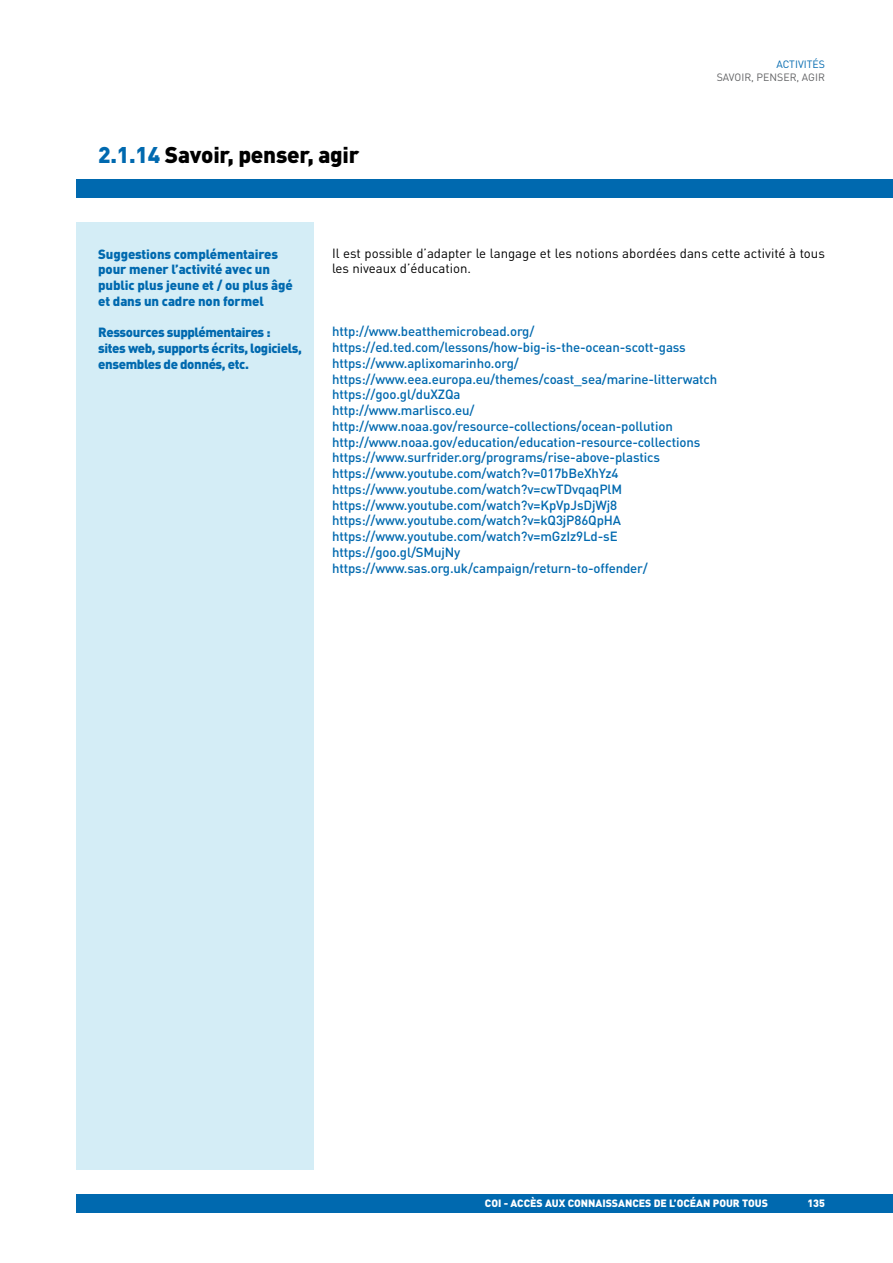
<style>
.page{position:relative;width:893px;height:1263px;background:#fff}
.page>*{position:absolute;margin:0;border:0;box-sizing:border-box;transform-origin:0 0}
.t1{font:900 22.5px "DINOT";letter-spacing:-.01em;color:#000}
.t2{font:500 13.2px/15.8px "DINOT";letter-spacing:-.01em;color:#0069af}
.t3{font:900 13.2px/15.8px "DINOT";letter-spacing:-.02em;color:#0069af}
.t4{font:13.2px/15.8px "DINOT";color:#000}
.t5{font:900 10.5px "DINOT";color:#fff}
.t6{font:10.5px "DINOT";color:#616264}
.t7{font:10.5px "DINOT";color:#0069af}
.s1{color:#0069af}
</style>
<div class="page">
<div style="left:77px;top:1194px;width:816px;height:18px;background:#0069af"></div>
<div style="left:77px;top:222px;width:237px;height:947px;background:#d4edf6"></div>
<div style="left:77px;top:179px;width:816px;height:19px;background:#0069af"></div>
<h1 class="t1" style="left:98px;top:140px;width:263px"><span class="s1">2.1.14</span> Savoir, penser, agir</h1>
<p class="t7" style="left:776px;top:57px;width:50px">ACTIVITÉS</p>
<p class="t6" style="left:717px;top:71px;width:110px">SAVOIR, PENSER, AGIR</p>
<p class="t3" style="left:98px;top:245px;width:196px">Suggestions complémentaires pour mener l’activité avec un public plus jeune et / ou plus âgé et dans un cadre non formel</p>
<p class="t3" style="left:98px;top:324px;width:205px">Ressources supplémentaires :<br>sites web, supports écrits, logiciels, ensembles de donnés, etc.</p>
<p class="t4" style="left:332px;top:245px;width:494px">Il est possible d’adapter le langage et les notions abordées dans cette activité à tous les niveaux d’éducation.</p>
<p class="t2" style="left:332px;top:323px;width:387px">http://www.beatthemicrobead.org/ https://ed.ted.com/lessons/how-big-is-the-ocean-scott-gass https://www.aplixomarinho.org/ https://www.eea.europa.eu/themes/coast_sea/marine-litterwatch https://goo.gl/duXZQa<br>http://www.marlisco.eu/ http://www.noaa.gov/resource-collections/ocean-pollution http://www.noaa.gov/education/education-resource-collections https://www.surfrider.org/programs/rise-above-plastics https://www.youtube.com/watch?v=017bBeXhYz4 https://www.youtube.com/watch?v=cwTDvqaqPlM https://www.youtube.com/watch?v=KpVpJsDjWj8 https://www.youtube.com/watch?v=kQ3jP86QpHA https://www.youtube.com/watch?v=mGzIz9Ld-sE https://goo.gl/SMujNy https://www.sas.org.uk/campaign/return-to-offender/</p>
<p class="t5" style="left:485px;top:1196px;width:285px">COI - ACCÈS AUX CONNAISSANCES DE L’OCÉAN POUR TOUS</p>
<p class="t5" style="left:807px;top:1196px;width:19px">135</p>
</div>
